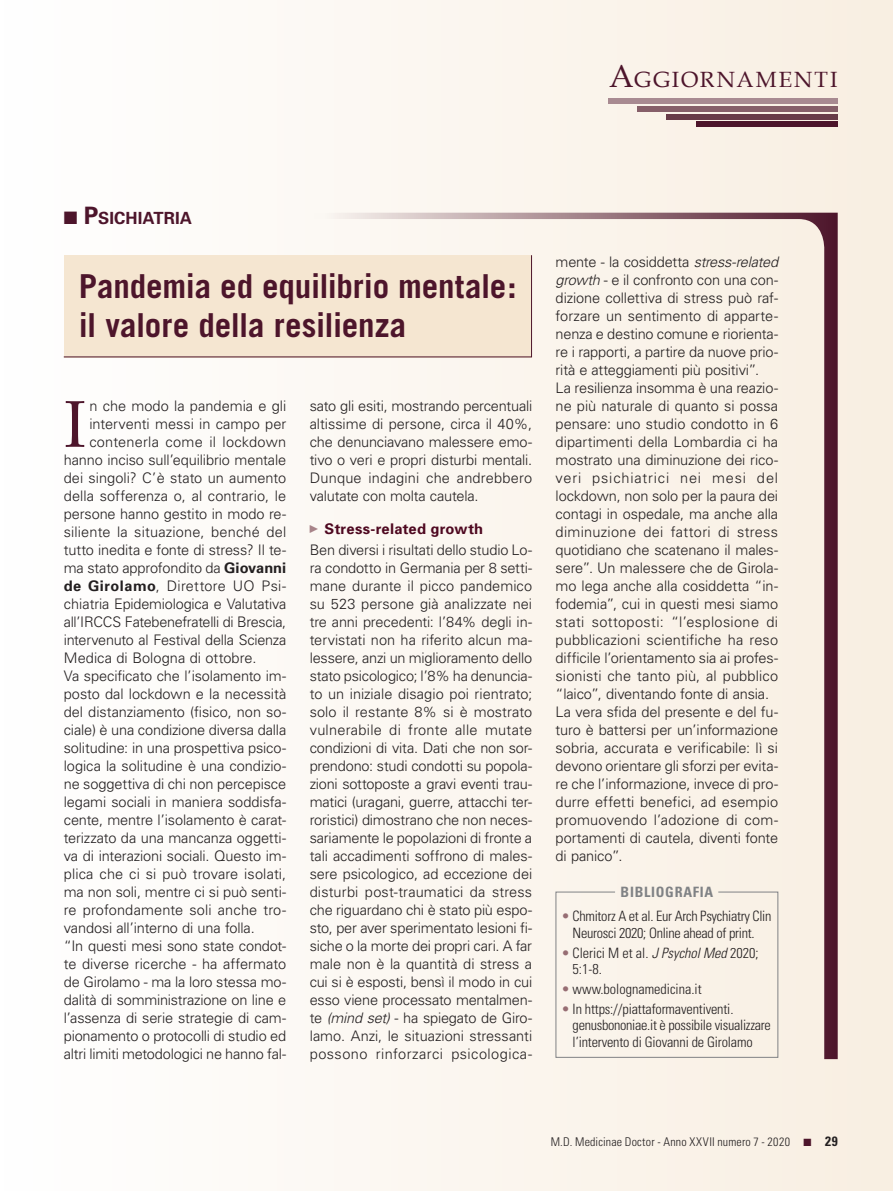
<style>
.page{position:relative;width:893px;height:1191px;background:#fff}
.page>*{position:absolute;margin:0;border:0;box-sizing:border-box;transform-origin:0 0}
.t1{font:66.15px "Book Antiqua";color:#4d152b}
.t2{font:700 33px/39px "Trade Gothic";letter-spacing:-.005em;color:#4d152b}
.t3{font:22.05px "Book Antiqua";letter-spacing:.09em;color:#4d152b}
.t4{font:700 16.8px "Univers";letter-spacing:.005em;color:#4d152b}
.t5{font:700 14.7px "Univers";letter-spacing:.015em;color:#4e0820}
.t6{font:300 14.55px/18px "Univers";letter-spacing:-.005em;color:#231f20;text-align:justify}
.t7{font:300 14.55px "Univers";letter-spacing:.02em;color:#231f20}
.t8{font:300 14.55px "Univers";letter-spacing:.015em;color:#231f20}
.t9{font:300 condensed 14.25px/16.5px "Univers";letter-spacing:-.02em;color:#231f20;text-align:center}
.t10{font:300 condensed 14.25px/16.5px "Univers";color:#231f20}
.t11{font:700 condensed 14.25px "Univers";letter-spacing:.05em;color:#808285}
.t12{font:300 condensed 12px "Univers";letter-spacing:.02em;color:#231f20}
.s1{font-size:31.5px}
.s2{font-size:24px}
.s3{font-weight:700}
.s4{font-style:italic}
.s5{font-stretch:normal;color:#976d73}
.s6{color:#4d152b}
.s7{font-weight:700;font-size:13.5px}
</style>
<div class="page">
<div style="left:0;top:0;width:893px;height:1191px;background:linear-gradient(to right,#fff,#f8eee1)"></div>
<div style="left:313px;top:213px;width:525px;height:846px;background:#faf4ec"></div>
<div style="left:697px;top:121px;width:141px;height:6px;background:#4d152b"></div>
<div style="left:666px;top:114px;width:172px;height:5px;background:#683b48"></div>
<div style="left:637px;top:106px;width:201px;height:6px;background:#865f69"></div>
<div style="left:608px;top:98px;width:230px;height:6px;background:#a88a91"></div>
<div style="left:63px;top:254px;width:469px;height:104px;background:#f5e6d1"></div>
<div style="left:555px;top:891px;width:223px;height:167px;background:#faf2e9"></div>
<h3 class="t3" style="left:609px;top:66px;width:230px"><span class="s1">A</span>GGIORNAMENTI</h3>
<p class="t4" style="left:64px;top:207px;width:129px">■ <span class="s2">P</span>SICHIATRIA</p>
<h2 class="t2" style="left:79px;top:266px;width:439px">Pandemia ed equilibrio mentale: il valore della resilienza</h2>
<h1 class="t1" style="left:64px;top:383px;width:24px">I</h1>
<p class="t6" style="left:89px;top:396px;width:198px">n che modo la pandemia e gli</p>
<p class="t6" style="left:89px;top:414px;width:198px">interventi messi in campo per</p>
<p class="t8" style="left:89px;top:433px;width:198px">contenerla come il lockdown</p>
<p class="t6" style="left:64px;top:450px;width:224px">hanno inciso sull’equilibrio mentale</p>
<p class="t6" style="left:64px;top:468px;width:224px">dei singoli? C’è stato un aumento</p>
<p class="t6" style="left:64px;top:486px;width:224px">della sofferenza o, al contrario, le</p>
<p class="t6" style="left:64px;top:504px;width:224px">persone hanno gestito in modo re-</p>
<p class="t6" style="left:64px;top:522px;width:224px">siliente la situazione, benché del</p>
<p class="t6" style="left:64px;top:540px;width:224px">tutto inedita e fonte di stress? Il te-</p>
<p class="t6" style="left:64px;top:558px;width:224px">ma stato approfondito da <span class="s3">Giovanni</span></p>
<p class="t7" style="left:64px;top:577px;width:224px"><span class="s3">de Girolamo</span>, Direttore UO Psi-</p>
<p class="t6" style="left:64px;top:594px;width:224px">chiatria Epidemiologica e Valutativa</p>
<p class="t6" style="left:64px;top:612px;width:224px">all’IRCCS Fatebenefratelli di Brescia,</p>
<p class="t6" style="left:64px;top:630px;width:224px">intervenuto al Festival della Scienza</p>
<p class="t6" style="left:64px;top:648px;width:194px">Medica di Bologna di ottobre.</p>
<p class="t6" style="left:64px;top:666px;width:224px">Va specificato che l’isolamento im-</p>
<p class="t6" style="left:64px;top:684px;width:224px">posto dal lockdown e la necessità</p>
<p class="t6" style="left:64px;top:702px;width:224px">del distanziamento (fisico, non so-</p>
<p class="t6" style="left:64px;top:720px;width:224px">ciale) è una condizione diversa dalla</p>
<p class="t6" style="left:64px;top:738px;width:224px">solitudine: in una prospettiva psico-</p>
<p class="t6" style="left:64px;top:756px;width:224px">logica la solitudine è una condizio-</p>
<p class="t6" style="left:64px;top:774px;width:224px">ne soggettiva di chi non percepisce</p>
<p class="t6" style="left:64px;top:792px;width:224px">legami sociali in maniera soddisfa-</p>
<p class="t6" style="left:64px;top:810px;width:224px">cente, mentre l’isolamento è carat-</p>
<p class="t6" style="left:64px;top:828px;width:224px">terizzato da una mancanza oggetti-</p>
<p class="t6" style="left:64px;top:846px;width:224px">va di interazioni sociali. Questo im-</p>
<p class="t6" style="left:64px;top:864px;width:224px">plica che ci si può trovare isolati,</p>
<p class="t6" style="left:64px;top:882px;width:224px">ma non soli, mentre ci si può senti-</p>
<p class="t6" style="left:64px;top:900px;width:224px">re profondamente soli anche tro-</p>
<p class="t6" style="left:64px;top:918px;width:193px">vandosi all’interno di una folla.</p>
<p class="t6" style="left:64px;top:936px;width:224px">“In questi mesi sono state condot-</p>
<p class="t6" style="left:64px;top:954px;width:224px">te diverse ricerche - ha affermato</p>
<p class="t6" style="left:64px;top:972px;width:224px">de Girolamo - ma la loro stessa mo-</p>
<p class="t6" style="left:64px;top:990px;width:224px">dalità di somministrazione on line e</p>
<p class="t6" style="left:64px;top:1008px;width:224px">l’assenza di serie strategie di cam-</p>
<p class="t6" style="left:64px;top:1026px;width:224px">pionamento o protocolli di studio ed</p>
<p class="t6" style="left:64px;top:1044px;width:224px">altri limiti metodologici ne hanno fal-</p>
<p class="t6" style="left:310px;top:396px;width:224px">sato gli esiti, mostrando percentuali altissime di persone, circa il 40%, che denunciavano malessere emo&shy;tivo o veri e propri disturbi mentali.<br>Dunque indagini che andrebbero valutate con molta cautela.</p>
<p class="t5" style="left:310px;top:519px;width:175px"><sup>þ</sup> Stress-related growth</p>
<p class="t6" style="left:310px;top:540px;width:224px">Ben diversi i risultati dello studio Lo&shy;ra condotto in Germania per 8 setti&shy;mane durante il picco pandemico su 523 persone già analizzate nei tre anni precedenti: l’84% degli in&shy;tervistati non ha riferito alcun ma&shy;lessere, anzi un miglioramento dello stato psicologico; l’8% ha denuncia&shy;to un iniziale disagio poi rientrato; solo il restante 8% si è mostrato vulnerabile di fronte alle mutate condizioni di vita. Dati che non sor&shy;prendono: studi condotti su popola&shy;zioni sottoposte a gravi eventi trau&shy;matici (uragani, guerre, attacchi ter&shy;roristici) dimostrano che non neces&shy;sariamente le popolazioni di fronte a tali accadimenti soffrono di males&shy;sere psicologico, ad eccezione dei disturbi post-traumatici da stress che riguardano chi è stato più espo&shy;sto, per aver sperimentato lesioni fi&shy;siche o la morte dei propri cari. A far male non è la quantità di stress a cui si è esposti, bensì il modo in cui esso viene processato mentalmen&shy;te <span class="s4">(mind set)</span> - ha spiegato de Giro&shy;lamo. Anzi, le situazioni stressanti possono rinforzarci psicologica-</p>
<p class="t6" style="left:556px;top:252px;width:224px;text-align:left">mente - la cosiddetta <span class="s4">stress-related growth</span> - e il confronto con una con&shy;dizione collettiva di stress può raf&shy;forzare un sentimento di apparte&shy;nenza e destino comune e riorienta&shy;re i rapporti, a partire da nuove prio&shy;rità e atteggiamenti più positivi”.<br>La resilienza insomma è una reazio&shy;ne più naturale di quanto si possa pensare: uno studio condotto in 6 dipartimenti della Lombardia ci ha mostrato una diminuzione dei rico&shy;veri psichiatrici nei mesi del lockdown, non solo per la paura dei contagi in ospedale, ma anche alla diminuzione dei fattori di stress quotidiano che scatenano il males&shy;sere”. Un malessere che de Girola&shy;mo lega anche alla cosiddetta “in&shy;fodemia”, cui in questi mesi siamo stati sottoposti: “l’esplosione di pubblicazioni scientifiche ha reso difficile l’orientamento sia ai profes&shy;sionisti che tanto più, al pubblico “laico”, diventando fonte di ansia.<br>La vera sfida del presente e del fu&shy;turo è battersi per un’informazione sobria, accurata e verificabile: lì si devono orientare gli sforzi per evita&shy;re che l’informazione, invece di pro&shy;durre effetti benefici, ad esempio promuovendo l’adozione di com&shy;portamenti di cautela, diventi fonte di panico”.</p>
<p class="t11" style="left:621px;top:882px;width:94px">BIBLIOGRAFIA</p>
<p class="t9" style="left:562px;top:908px;width:211px"><span class="s5">•</span> Chmitorz A et al. Eur Arch Psychiatry Clin<br>Neurosci 2020; Online ahead of print.</p>
<p class="t10" style="left:573px;top:944px;width:187px;text-indent:-11px"><span class="s5">•</span> Clerici M et al. <span class="s4">J Psychol Med</span> 2020;<br>5:1-8.</p>
<p class="t10" style="left:562px;top:980px;width:141px"><span class="s5">•</span> www.bolognamedicina.it</p>
<p class="t9" style="left:573px;top:1000px;width:200px;text-align:left;text-indent:-11px"><span class="s5">•</span> In https://piattaformaventiventi. genusbononiae.it è possibile visualizzare l’intervento di Giovanni de Girolamo</p>
<p class="t12" style="left:551px;top:1135px;width:288px">M.D. Medicinae Doctor - Anno XXVII numero 7 - 2020 <span class="s6">■</span> <span class="s7">29</span></p>
</div>
